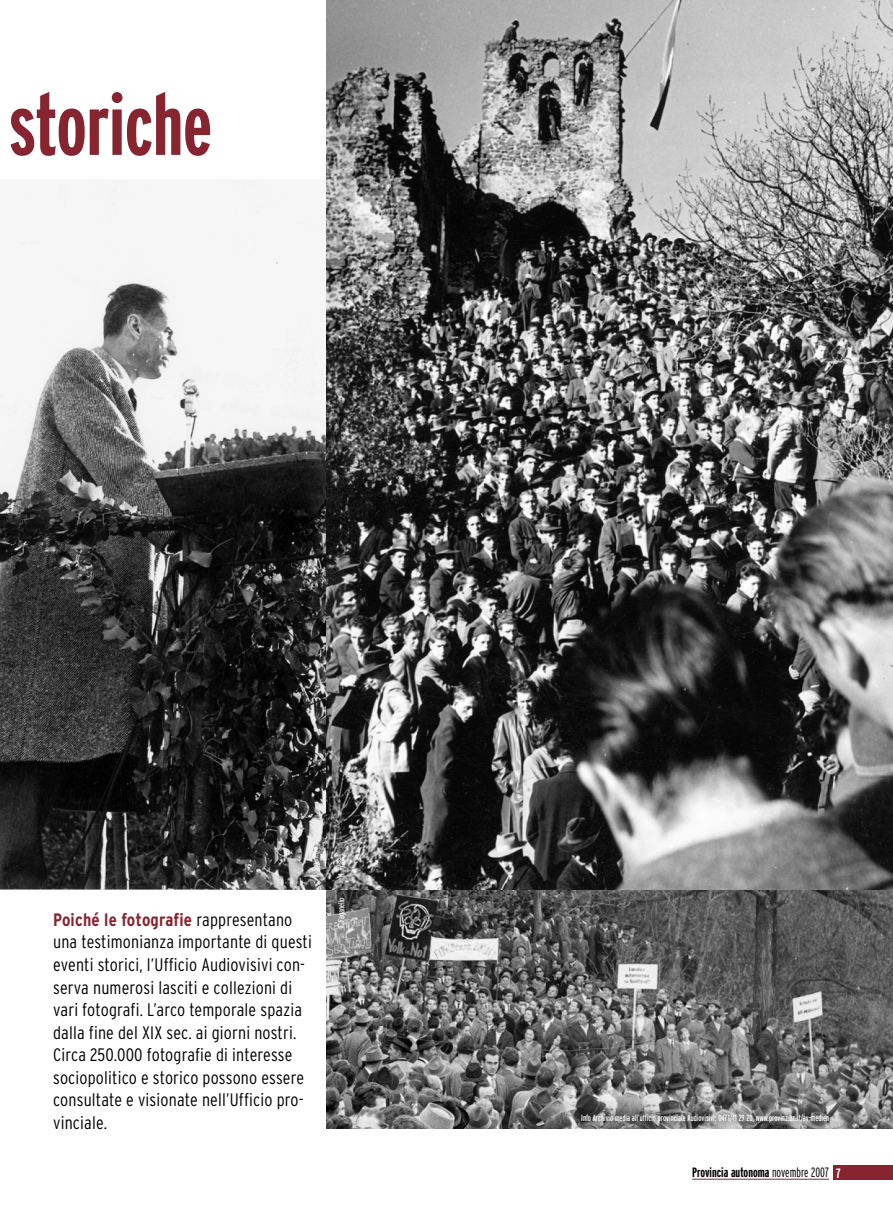
<style>
.page{position:relative;width:893px;height:1221px;background:#fff}
.page>*{position:absolute;margin:0;border:0;box-sizing:border-box;transform-origin:0 0}
.t1{font:700 extra-condensed 86.4px "Interstate";color:#862430}
.t2{font:300 condensed 18px/22.5px "Interstate";letter-spacing:.01em;color:#000}
.t3{font:700 extra-condensed 13.5px "Interstate";color:#000}
.t4{font:extra-condensed 9px "Interstate";color:#fff}
.s1{font-weight:700;color:#862430}
.s2{font-weight:300}
.s3{color:#fff}
</style>
<div class="page">
<hr style="left:692px;top:1178px;width:137px;height:1px;background:#862430">
<div style="left:834px;top:1164px;width:59px;height:15px;background:#862430"></div>
<img style="left:326px;top:0;width:567px;height:1128px">
<img style="left:0;top:179px;width:326px;height:710px">
<svg style="left:572px;top:1104px;width:288px;height:25px;background:#767676"></svg>
<h1 class="t1" style="left:9px;top:77px;width:205px">storiche</h1>
<p class="t4" style="left:310px;top:877px;width:32px;rotate:-90deg">F. Faganello</p>
<p class="t4" style="left:336px;top:877px;width:22px;rotate:-90deg">H. Frass</p>
<p class="t4" style="left:336px;top:927px;width:32px;rotate:-90deg">F. Faganello</p>
<p class="t2" style="left:53px;top:908px;width:260px"><span class="s1">Poiché le fotografie</span> rappresentano una testimonianza importante di questi eventi storici, l’Ufficio Audiovisivi con&shy;serva numerosi lasciti e collezioni di vari fotografi. L’arco temporale spazia dalla fine del XIX sec. ai giorni nostri.<br>Circa 250.000 fotografie di interesse sociopolitico e storico possono essere consultate e visionate nell’Ufficio pro&shy;vinciale.</p>
<p class="t4" style="left:581px;top:1112px;width:250px">Info Archivio media all’ufficio provinciale Audiovisivi: 0471/41 29 20, www.provinz.bz.it/av-medien</p>
<p class="t3" style="left:692px;top:1164px;width:150px">Provincia autonoma <span class="s2">novembre 2007</span> <span class="s3">7</span></p>
</div>
